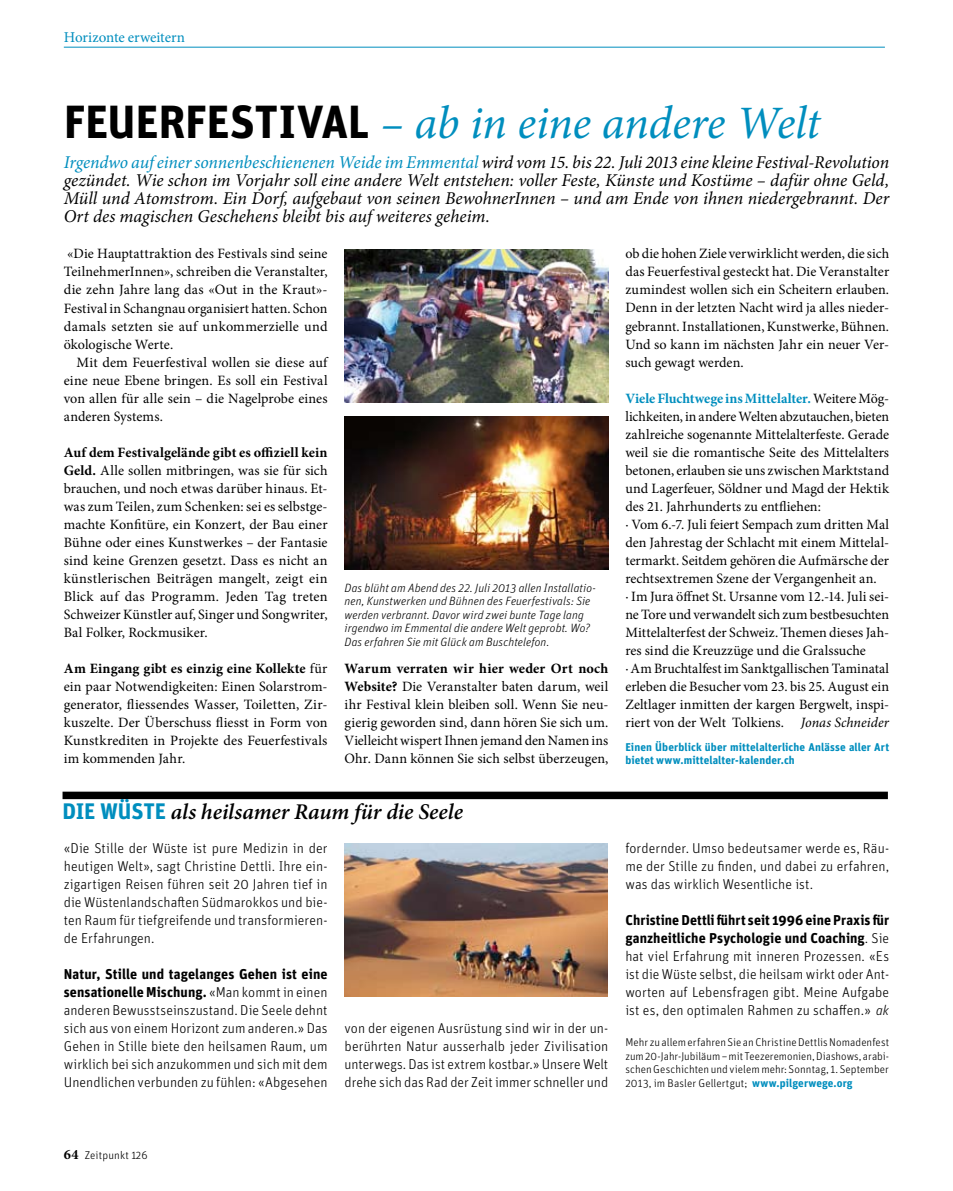
<style>
.page{position:relative;width:953px;height:1191px;background:#fff}
.page>*{position:absolute;margin:0;border:0;box-sizing:border-box;transform-origin:0 0}
.t1{font:italic 46.5px "Minion Pro";letter-spacing:-.01em;color:#008ebe}
.t2{font:italic 600 22.5px "Minion Pro";letter-spacing:-.005em;color:#000}
.t3{font:700 22.5px "Unit OT";color:#008ebe}
.t4{font:italic 18px/18px "Minion Pro";color:#000;text-align:justify}
.t5{font:15px "Minion Pro";letter-spacing:-.005em;color:#008ebe}
.t6{font:14.25px/18px "Minion Pro";color:#000;text-align:justify}
.t7{font:300 14.25px/18px "Unit OT";letter-spacing:.005em;color:#000;text-align:justify}
.t8{font:italic 300 12px/13.5px "Unit OT";letter-spacing:.005em;color:#000}
.t9{font:300 11.25px/13.5px "Unit OT";letter-spacing:.005em;color:#000;text-align:justify}
.t10{font:700 11.25px/13.5px "Unit OT";letter-spacing:.01em;color:#008ebe}
.s1{font-family:"Unit OT";font-weight:700;font-style:normal;color:#000}
.s2{color:#008ebe}
.s3{font-weight:700}
.s4{font-weight:700;color:#008ebe}
.s5{font-style:italic}
.s6{font-family:"Minion Pro";font-weight:700;font-size:14.25px}
</style>
<div class="page">
<hr style="left:64px;top:47px;width:820px;height:1px;background:#008ebe">
<img style="left:344px;top:250px;width:264px;height:153px">
<img style="left:344px;top:416px;width:264px;height:153px">
<div style="left:63px;top:791px;width:824px;height:8px;background:#000"></div>
<img style="left:344px;top:843px;width:264px;height:153px">
<p class="t5" style="left:64px;top:27px;width:123px">Horizonte erweitern</p>
<h1 class="t1" style="left:64px;top:91px;width:758px"><span class="s1">FEUERFESTIVAL</span> – ab in eine andere Welt</h1>
<p class="t4" style="left:64px;top:154px;width:826px"><span class="s2">Irgendwo auf einer sonnenbeschienenen Weide im Emmental</span> wird vom 15. bis 22. Juli 2013 eine kleine Festival-Revolution gezündet. Wie schon im Vorjahr soll eine andere Welt entstehen: voller Feste, Künste und Kostüme – dafür ohne Geld, Müll und Atomstrom. Ein Dorf, aufgebaut von seinen BewohnerInnen – und am Ende von ihnen niedergebrannt. Der Ort des magischen Geschehens bleibt bis auf weiteres geheim.</p>
<p class="t6" style="left:64px;top:245px;width:265px">«Die Hauptattraktion des Festivals sind seine TeilnehmerInnen», schreiben die Veranstalter, die zehn Jahre lang das «Out in the Kraut»- Festival in Schangnau organisiert hatten. Schon damals setzten sie auf unkommerzielle und ökologische Werte.</p>
<p class="t6" style="left:64px;top:353px;width:265px;text-indent:13px">Mit dem Feuerfestival wollen sie diese auf eine neue Ebene bringen. Es soll ein Festival von allen für alle sein – die Nagelprobe eines anderen Systems.</p>
<p class="t6" style="left:64px;top:443px;width:265px"><span class="s3">Auf dem Festivalgelände gibt es offiziell kein Geld.</span> Alle sollen mitbringen, was sie für sich brauchen, und noch etwas darüber hinaus. Et&shy;was zum Teilen, zum Schenken: sei es selbstge&shy;machte Konfitüre, ein Konzert, der Bau einer Bühne oder eines Kunstwerkes – der Fantasie sind keine Grenzen gesetzt. Dass es nicht an künstlerischen Beiträgen mangelt, zeigt ein Blick auf das Programm. Jeden Tag treten Schweizer Künstler auf, Singer und Songwriter, Bal Folker, Rockmusiker.</p>
<p class="t6" style="left:64px;top:659px;width:265px"><span class="s3">Am Eingang gibt es einzig eine Kollekte</span> für ein paar Notwendigkeiten: Einen Solarstrom&shy;generator, fliessendes Wasser, Toiletten, Zir&shy;kuszelte. Der Überschuss fliesst in Form von Kunstkrediten in Projekte des Feuerfestivals im kommenden Jahr.</p>
<p class="t6" style="left:344px;top:659px;width:265px"><span class="s3">Warum verraten wir hier weder Ort noch Website?</span> Die Veranstalter baten darum, weil ihr Festival klein bleiben soll. Wenn Sie neu&shy;gierig geworden sind, dann hören Sie sich um.<br>Vielleicht wispert Ihnen jemand den Namen ins Ohr. Dann können Sie sich selbst überzeugen,</p>
<p class="t8" style="left:344px;top:581px;width:253px">Das blüht am Abend des 22. Juli 2013 allen Installatio&shy;nen, Kunstwerken und Bühnen des Feuerfestivals: Sie werden verbrannt. Davor wird zwei bunte Tage lang irgendwo im Emmental die andere Welt geprobt. Wo?<br>Das erfahren Sie mit Glück am Buschtelefon.</p>
<h2 class="t3" style="left:63px;top:796px;width:68px">DIE WÜSTE</h2>
<h2 class="t2" style="left:171px;top:795px;width:294px">als heilsamer Raum für die Seele</h2>
<p class="t7" style="left:64px;top:839px;width:265px">«Die Stille der Wüste ist pure Medizin in der heutigen Welt», sagt Christine Dettli. Ihre ein&shy;zigartigen Reisen führen seit 20 Jahren tief in die Wüstenlandschaften Südmarokkos und bie&shy;ten Raum für tiefgreifende und transformieren&shy;de Erfahrungen.</p>
<p class="t7" style="left:64px;top:965px;width:265px"><span class="s3">Natur, Stille und tagelanges Gehen ist eine sensationelle Mischung.</span> «Man kommt in einen anderen Bewusstseinszustand. Die Seele dehnt sich aus von einem Horizont zum anderen.» Das Gehen in Stille biete den heilsamen Raum, um wirklich bei sich anzukommen und sich mit dem Unendlichen verbunden zu fühlen: «Abgesehen</p>
<p class="t7" style="left:344px;top:1019px;width:265px">von der eigenen Ausrüstung sind wir in der un&shy;berührten Natur ausserhalb jeder Zivilisation unterwegs. Das ist extrem kostbar.» Unsere Welt drehe sich das Rad der Zeit immer schneller und</p>
<p class="t6" style="left:625px;top:245px;width:265px">ob die hohen Ziele verwirklicht werden, die sich das Feuerfestival gesteckt hat. Die Veranstalter zumindest wollen sich ein Scheitern erlauben.<br>Denn in der letzten Nacht wird ja alles nieder&shy;gebrannt. Installationen, Kunstwerke, Bühnen.<br>Und so kann im nächsten Jahr ein neuer Ver&shy;such gewagt werden.</p>
<p class="t6" style="left:625px;top:389px;width:265px;text-align:left"><span class="s4">Viele Fluchtwege ins Mittelalter.</span> Weitere Mög&shy;lichkeiten, in andere Welten abzutauchen, bieten zahlreiche sogenannte Mittelalterfeste. Gerade weil sie die romantische Seite des Mittelalters betonen, erlauben sie uns zwischen Marktstand und Lagerfeuer, Söldner und Magd der Hektik des 21. Jahrhunderts zu entfliehen:<br>· Vom 6.-7. Juli feiert Sempach zum dritten Mal den Jahrestag der Schlacht mit einem Mittelal&shy;termarkt. Seitdem gehören die Aufmärsche der rechtsextremen Szene der Vergangenheit an.<br>· Im Jura öffnet St. Ursanne vom 12.-14. Juli sei&shy;ne Tore und verwandelt sich zum bestbesuchten Mittelalterfest der Schweiz. Themen dieses Jah&shy;res sind die Kreuzzüge und die Gralssuche<br>· Am Bruchtalfest im Sanktgallischen Taminatal erleben die Besucher vom 23. bis 25. August ein Zeltlager inmitten der kargen Bergwelt, inspi&shy;riert von der Welt Tolkiens. <span class="s5">Jonas Schneider</span></p>
<p class="t10" style="left:625px;top:740px;width:265px">Einen Überblick über mittelalterliche Anlässe aller Art bietet www.mittelalter-kalender.ch</p>
<p class="t7" style="left:625px;top:839px;width:265px">fordernder. Umso bedeutsamer werde es, Räu&shy;me der Stille zu finden, und dabei zu erfahren, was das wirklich Wesentliche ist.</p>
<p class="t7" style="left:625px;top:911px;width:265px"><span class="s3">Christine Dettli führt seit 1996 eine Praxis für ganzheitliche Psychologie und Coaching</span>. Sie hat viel Erfahrung mit inneren Prozessen. «Es ist die Wüste selbst, die heilsam wirkt oder Ant&shy;worten auf Lebensfragen gibt. Meine Aufgabe ist es, den optimalen Rahmen zu schaffen.» <span class="s5">ak</span></p>
<p class="t9" style="left:625px;top:1035px;width:265px">Mehr zu allem erfahren Sie an Christine Dettlis Nomadenfest zum 20-Jahr-Jubiläum – mit Teezeremonien, Diashows, arabi&shy;schen Geschichten und vielem mehr: Sonntag, 1. September 2013, im Basler Gellertgut; <span class="s4">www.pilgerwege.org</span></p>
<p class="t9" style="left:64px;top:1148px;width:85px"><span class="s6">64</span> Zeitpunkt 126</p>
</div>
